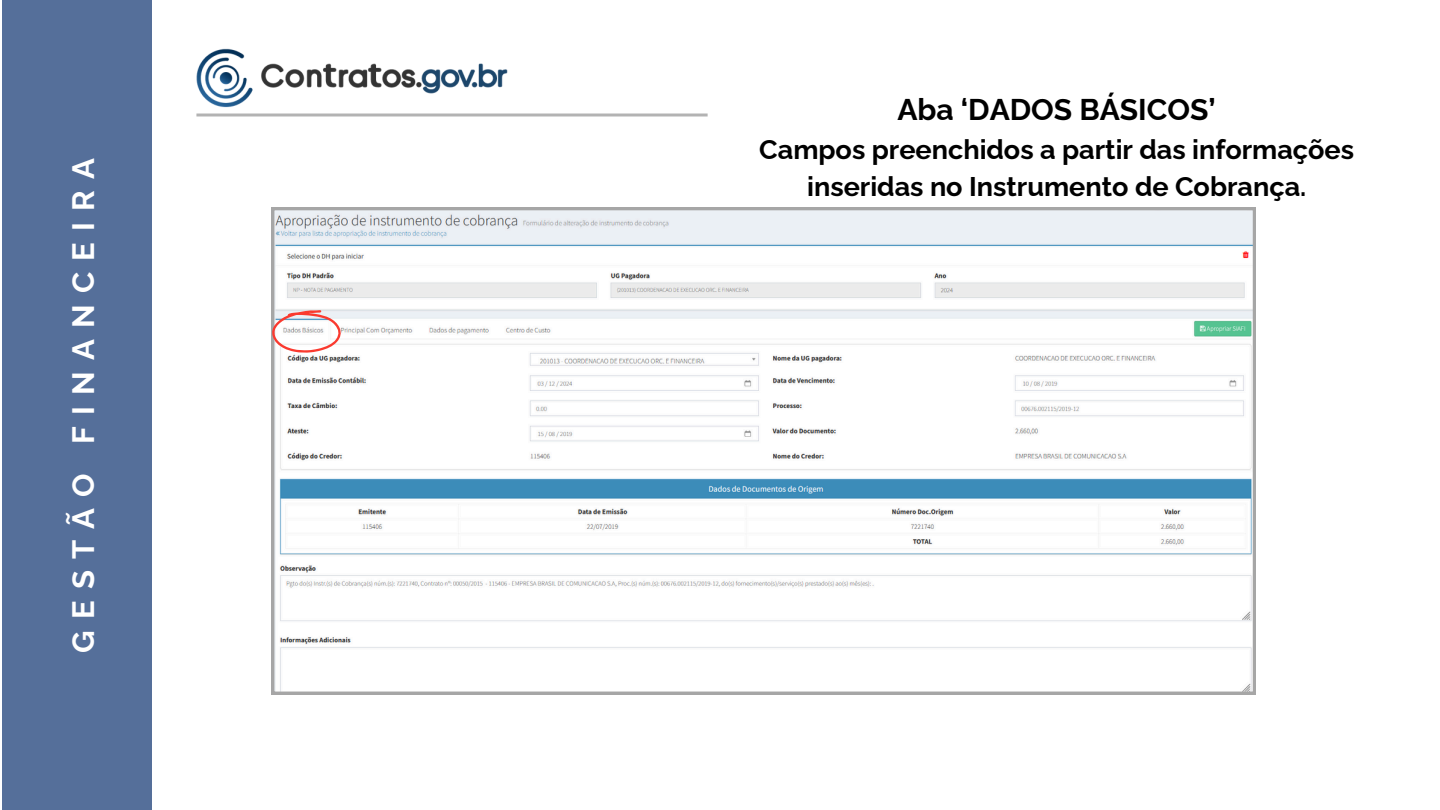
<style>
.page{position:relative;width:1440px;height:810px;background:#fff}
.page>*{position:absolute;margin:0;border:0;box-sizing:border-box;transform-origin:0 0}
.t1{font:700 31px "Rawline";letter-spacing:.36em;color:#fff}
.t2{font:700 30px "Rawline";color:#000}
.t3{font:700 27px/37.5px "Rawline";color:#000;text-align:center}
</style>
<div class="page">
<hr style="left:196px;top:114px;width:512px;height:3px;background:#000">
<svg style="left:271px;top:207px;width:984px;height:488px"></svg>
<div style="left:2px;top:0;width:150px;height:810px;background:#556f9a"></div>
<svg style="left:271px;top:310px;width:71px;height:43px"></svg>
<img style="left:196px;top:48px;width:359px;height:69px">
<h1 class="t1" style="left:59px;top:653px;width:496px;rotate:-90deg">GESTÃO FINANCEIRA</h1>
<p class="t2" style="left:897px;top:86px;width:320px">Aba ‘DADOS BÁSICOS’</p>
<p class="t3" style="left:759px;top:128px;width:596px">Campos preenchidos a partir das informações inseridas no Instrumento de Cobrança.</p>
</div>
